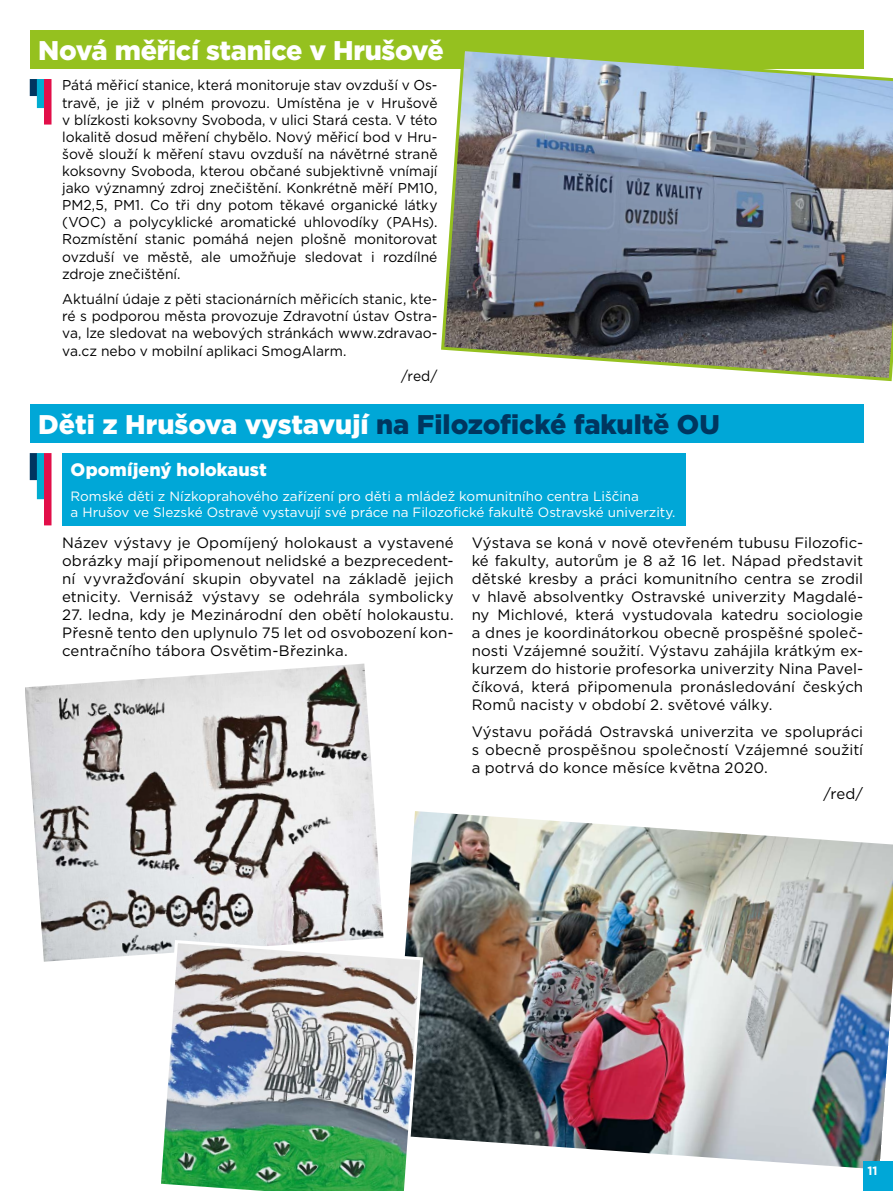
<style>
.page{position:relative;width:893px;height:1191px;background:#fff}
.page>*{position:absolute;margin:0;border:0;box-sizing:border-box;transform-origin:0 0}
.t1{font:900 27px "Gotham";color:#00365f}
.t2{font:900 27px "Gotham";letter-spacing:-.01em;color:#fff}
.t3{font:900 18px "Gotham";letter-spacing:.005em;color:#fff}
.t4{font:15px/18px "Gotham";letter-spacing:.005em;color:#000;text-align:justify}
.t5{font:14.25px/17.1px "Gotham";color:#000;text-align:justify}
.t6{font:13.5px/16.2px "Gotham";color:#fff}
.t7{font:700 12px "Gotham";color:#fff}
.s1{color:#fff}
</style>
<div class="page">
<div style="left:30px;top:30px;width:833px;height:38px;background:#95c11f"></div>
<img style="left:439px;top:46px;width:454px;height:336px">
<div style="left:30px;top:79px;width:7px;height:17px;background:#00365f"></div>
<div style="left:37px;top:79px;width:7px;height:29px;background:#00acd0"></div>
<div style="left:44px;top:79px;width:8px;height:46px;background:#e20e49"></div>
<div style="left:30px;top:453px;width:7px;height:27px;background:#00365f"></div>
<div style="left:37px;top:453px;width:7px;height:46px;background:#00acd0"></div>
<div style="left:44px;top:453px;width:8px;height:72px;background:#e20e49"></div>
<div style="left:30px;top:404px;width:833px;height:38px;background:#00a7d7"></div>
<img style="left:406px;top:811px;width:487px;height:358px">
<div style="left:62px;top:453px;width:624px;height:72px;background:#00a7d7"></div>
<img style="left:25px;top:663px;width:358px;height:298px">
<img style="left:156px;top:938px;width:269px;height:253px">
<div style="left:863px;top:1161px;width:30px;height:30px;background:#00a7d7"></div>
<h1 class="t2" style="left:38px;top:32px;width:407px">Nová měřicí stanice v Hrušově</h1>
<p class="t5" style="left:62px;top:77px;width:377px">Pátá měřicí stanice, která monitoruje stav ovzduší v Os&shy;travě, je již v plném provozu. Umístěna je v Hrušově v blízkosti koksovny Svoboda, v ulici Stará cesta. V této lokalitě dosud měření chybělo. Nový měřicí bod v Hru&shy;šově slouží k měření stavu ovzduší na návětrné straně koksovny Svoboda, kterou občané subjektivně vnímají jako významný zdroj znečištění. Konkrétně měří PM10, PM2,5, PM1. Co tři dny potom těkavé organické látky (VOC) a polycyklické aromatické uhlovodíky (PAHs).<br>Rozmístění stanic pomáhá nejen plošně monitorovat ovzduší ve městě, ale umožňuje sledovat i rozdílné zdroje znečištění.</p>
<p class="t5" style="left:62px;top:290px;width:377px">Aktuální údaje z pěti stacionárních měřicích stanic, kte&shy;ré s podporou města provozuje Zdravotní ústav Ostra&shy;va, lze sledovat na webových stránkách www.zdravao&shy;va.cz nebo v mobilní aplikaci SmogAlarm.</p>
<p class="t5" style="left:401px;top:367px;width:38px">/red/</p>
<h1 class="t1" style="left:38px;top:406px;width:683px"><span class="s1">Děti z Hrušova vystavují</span> na Filozofické fakultě OU</h1>
<p class="t3" style="left:71px;top:457px;width:198px">Opomíjený holokaust</p>
<p class="t6" style="left:71px;top:487px;width:606px">Romské děti z Nízkoprahového zařízení pro děti a mládež komunitního centra Liščina<br>a Hrušov ve Slezské Ostravě vystavují své práce na Filozofické fakultě Ostravské univerzity.</p>
<p class="t4" style="left:62px;top:533px;width:393px">Název výstavy je Opomíjený holokaust a vystavené obrázky mají připomenout nelidské a bezprecedent&shy;ní vyvražďování skupin obyvatel na základě jejich etnicity. Vernisáž výstavy se odehrála symbolicky</p>
<p class="t4" style="left:62px;top:605px;width:393px">27. ledna, kdy je Mezinárodní den obětí holokaustu.<br>Přesně tento den uplynulo 75 let od osvobození kon&shy;centračního tábora Osvětim-Březinka.</p>
<p class="t4" style="left:472px;top:533px;width:393px">Výstava se koná v nově otevřeném tubusu Filozofic&shy;ké fakulty, autorům je 8 až 16 let. Nápad představit dětské kresby a práci komunitního centra se zrodil v hlavě absolventky Ostravské univerzity Magdalé&shy;ny Michlové, která vystudovala katedru sociologie a dnes je koordinátorkou obecně prospěšné společ&shy;nosti Vzájemné soužití. Výstavu zahájila krátkým ex&shy;kurzem do historie profesorka univerzity Nina Pavel&shy;číková, která připomenula pronásledování českých Romů nacisty v období 2. světové války.</p>
<p class="t4" style="left:472px;top:722px;width:393px">Výstavu pořádá Ostravská univerzita ve spolupráci s obecně prospěšnou společností Vzájemné soužití a potrvá do konce měsíce května 2020.</p>
<p class="t4" style="left:823px;top:784px;width:41px">/red/</p>
<p class="t7" style="left:867px;top:1162px;width:12px">11</p>
</div>
